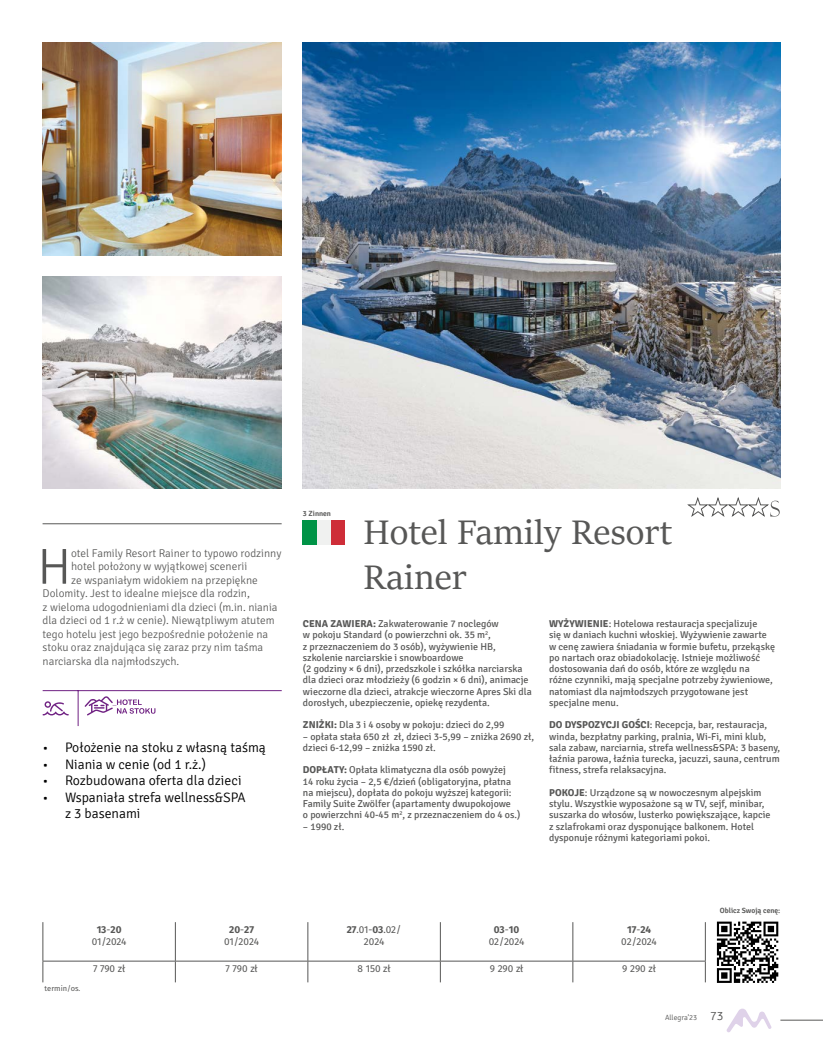
<style>
.page{position:relative;width:823px;height:1063px;background:#fff}
.page>*{position:absolute;margin:0;border:0;box-sizing:border-box;transform-origin:0 0}
.t1{font:300 50.38px "Signika Negative";color:#575756}
.t2{font:37.5px "Sitka Heading";color:#575756}
.t3{font:300 13.75px/16.5px "Signika";color:#000}
.t4{font:300 11.25px "Signika Negative";color:#575756}
.t5{font:10px/11.2px "Signika";color:#575756}
.t6{font:10px/11.2px "Fira Sans";letter-spacing:-.01em;color:#575756;text-align:center}
.t7{font:600 7.5px "Signika";color:#575756}
.t8{font:300 7.5px "Signika";color:#575756}
.t9{font:7.5px "Fira Sans";color:#575756}
.s1{font-weight:700}
.s2{font-size:12.5px}
</style>
<div class="page">
<hr style="left:780px;top:1020px;width:42px;height:1px;background:#575756">
<svg style="left:726px;top:1009px;width:45px;height:23px"></svg>
<svg style="left:687px;top:498px;width:92px;height:19px"></svg>
<img style="left:303px;top:43px;width:477px;height:446px">
<img style="left:43px;top:43px;width:238px;height:212px">
<img style="left:43px;top:276px;width:238px;height:213px">
<div style="left:303px;top:520px;width:14px;height:25px;background:#009346"></div>
<div style="left:317px;top:520px;width:14px;height:25px;background:#f0f1f0"></div>
<div style="left:331px;top:520px;width:13px;height:25px;background:#ce2d38"></div>
<svg style="left:717px;top:921px;width:62px;height:56px"></svg>
<svg style="left:716px;top:922px;width:61px;height:61px"></svg>
<hr style="left:43px;top:690px;width:238px;height:1px;background:#702283">
<hr style="left:78px;top:691px;width:1px;height:35px;background:#702283">
<svg style="left:43px;top:702px;width:26px;height:13px"></svg>
<svg style="left:85px;top:696px;width:70px;height:19px"></svg>
<hr style="left:43px;top:524px;width:238px;height:1px;background:#575756">
<hr style="left:43px;top:961px;width:132px;height:1px;background:#575756">
<hr style="left:175px;top:961px;width:133px;height:1px;background:#575756">
<hr style="left:308px;top:961px;width:132px;height:1px;background:#575756">
<hr style="left:440px;top:961px;width:132px;height:1px;background:#575756">
<hr style="left:572px;top:961px;width:133px;height:1px;background:#575756">
<hr style="left:43px;top:922px;width:1px;height:39px;background:#575756">
<hr style="left:175px;top:922px;width:1px;height:39px;background:#575756">
<hr style="left:307px;top:922px;width:1px;height:39px;background:#575756">
<hr style="left:440px;top:922px;width:1px;height:39px;background:#575756">
<hr style="left:572px;top:922px;width:1px;height:39px;background:#575756">
<hr style="left:704px;top:922px;width:1px;height:39px;background:#575756">
<svg style="left:43px;top:961px;width:1px;height:21px"></svg>
<svg style="left:175px;top:961px;width:1px;height:21px"></svg>
<svg style="left:307px;top:961px;width:1px;height:21px"></svg>
<svg style="left:440px;top:961px;width:1px;height:21px"></svg>
<svg style="left:572px;top:961px;width:1px;height:21px"></svg>
<svg style="left:704px;top:961px;width:1px;height:21px"></svg>
<p class="t4" style="left:71px;top:547px;width:212px">otel Family Resort Rainer to typowo rodzinny</p>
<p class="t4" style="left:71px;top:560px;width:177px">hotel położony w wyjątkowej scenerii</p>
<p class="t4" style="left:71px;top:574px;width:188px">ze wspaniałym widokiem na przepiękne</p>
<p class="t4" style="left:43px;top:587px;width:209px">Dolomity. Jest to idealne miejsce dla rodzin,</p>
<p class="t4" style="left:43px;top:601px;width:236px">z wieloma udogodnieniami dla dzieci (m.in. niania</p>
<p class="t4" style="left:43px;top:614px;width:233px">dla dzieci od 1 r.ż w cenie). Niewątpliwym atutem</p>
<p class="t4" style="left:43px;top:628px;width:227px">tego hotelu jest jego bezpośrednie położenie na</p>
<p class="t4" style="left:43px;top:641px;width:222px">stoku oraz znajdująca się zaraz przy nim taśma</p>
<p class="t4" style="left:43px;top:655px;width:138px">narciarska dla najmłodszych.</p>
<h1 class="t1" style="left:37px;top:539px;width:35px">H</h1>
<h3 class="t3" style="left:43px;top:740px;width:225px">• ●Położenie na stoku z własną taśmą</h3>
<h3 class="t3" style="left:43px;top:756px;width:165px">• ●Niania w cenie (od 1 r.ż.)</h3>
<h3 class="t3" style="left:43px;top:773px;width:200px">• ●Rozbudowana oferta dla dzieci</h3>
<h3 class="t3" style="left:65px;top:789px;width:182px;text-indent:-22px">• ●Wspaniała strefa wellness&amp;SPA z 3 basenami</h3>
<p class="t7" style="left:303px;top:509px;width:30px">3 Zinnen</p>
<h2 class="t2" style="left:363px;top:506px;width:310px">Hotel Family Resort</h2>
<h2 class="t2" style="left:363px;top:551px;width:105px">Rainer</h2>
<p class="t5" style="left:303px;top:618px;width:230px"><span class="s1">CENA ZAWIERA:</span> Zakwaterowanie 7 noclegów<br>w pokoju Standard (o powierzchni ok. 35 m<sup>2</sup>,<br>z przeznaczeniem do 3 osób), wyżywienie HB, szkolenie narciarskie i snowboardowe<br>(2 godziny × 6 dni), przedszkole i szkółka narciarska dla dzieci oraz młodzieży (6 godzin × 6 dni), animacje wieczorne dla dzieci, atrakcje wieczorne Apres Ski dla dorosłych, ubezpieczenie, opiekę rezydenta.</p>
<p class="t5" style="left:303px;top:719px;width:203px"><span class="s1">ZNIŻKI:</span> Dla 3 i 4 osoby w pokoju: dzieci do 2,99</p>
<p class="t5" style="left:303px;top:731px;width:232px">– opłata stała 650 zł zł, dzieci 3-5,99 – zniżka 2690 zł, dzieci 6-12,99 – zniżka 1590 zł.</p>
<p class="t5" style="left:303px;top:764px;width:219px"><span class="s1">DOPŁATY:</span> Opłata klimatyczna dla osób powyżej<br>14 roku życia – 2,5 €/dzień (obligatoryjna, płatna na miejscu), dopłata do pokoju wyższej kategorii:<br>Family Suite Zwölfer (apartamenty dwupokojowe<br>o powierzchni 40-45 m<sup>2</sup>, z przeznaczeniem do 4 os.)</p>
<p class="t5" style="left:303px;top:821px;width:43px">– 1990 zł.</p>
<p class="t5" style="left:549px;top:618px;width:227px"><span class="s1">WYŻYWIENIE</span>: Hotelowa restauracja specjalizuje<br>się w daniach kuchni włoskiej. Wyżywienie zawarte w cenę zawiera śniadania w formie bufetu, przekąskę po nartach oraz obiadokolację. Istnieje możliwość dostosowania dań do osób, które ze względu na różne czynniki, mają specjalne potrzeby żywieniowe, natomiast dla najmłodszych przygotowane jest specjalne menu.</p>
<p class="t5" style="left:549px;top:719px;width:232px"><span class="s1">DO DYSPOZYCJI GOŚCI</span>: Recepcja, bar, restauracja, winda, bezpłatny parking, pralnia, Wi-Fi, mini klub, sala zabaw, narciarnia, strefa wellness&amp;SPA: 3 baseny, łaźnia parowa, łaźnia turecka, jacuzzi, sauna, centrum fitness, strefa relaksacyjna.</p>
<p class="t5" style="left:549px;top:787px;width:223px"><span class="s1">POKOJE</span>: Urządzone są w nowoczesnym alpejskim stylu. Wszystkie wyposażone są w TV, sejf, minibar, suszarka do włosów, lusterko powiększające, kapcie z szlafrokami oraz dysponujące balkonem. Hotel dysponuje różnymi kategoriami pokoi.</p>
<p class="t7" style="left:719px;top:906px;width:62px">Oblicz Swoją cenę:</p>
<p class="t9" style="left:45px;top:983px;width:37px">termin/os.</p>
<p class="t6" style="left:92px;top:924px;width:36px"><span class="s1">13</span>-<span class="s1">20<br></span>01/2024</p>
<p class="t6" style="left:224px;top:924px;width:36px"><span class="s1">20</span>-<span class="s1">27<br></span>01/2024</p>
<p class="t6" style="left:346px;top:924px;width:56px"><span class="s1">27</span>.01-<span class="s1">03</span>.02/<br>2024</p>
<p class="t6" style="left:488px;top:924px;width:37px"><span class="s1">03</span>-<span class="s1">10<br></span>02/2024</p>
<p class="t6" style="left:621px;top:924px;width:37px"><span class="s1">17</span>-<span class="s1">24<br></span>02/2024</p>
<p class="t6" style="left:93px;top:963px;width:34px">7 790 zł</p>
<p class="t6" style="left:225px;top:963px;width:34px">7 790 zł</p>
<p class="t6" style="left:357px;top:963px;width:35px">8 150 zł</p>
<p class="t6" style="left:489px;top:963px;width:35px">9 290 zł</p>
<p class="t6" style="left:622px;top:963px;width:35px">9 290 zł</p>
<p class="t8" style="left:664px;top:1014px;width:60px">Allegra’23 <span class="s2">73</span></p>
</div>
